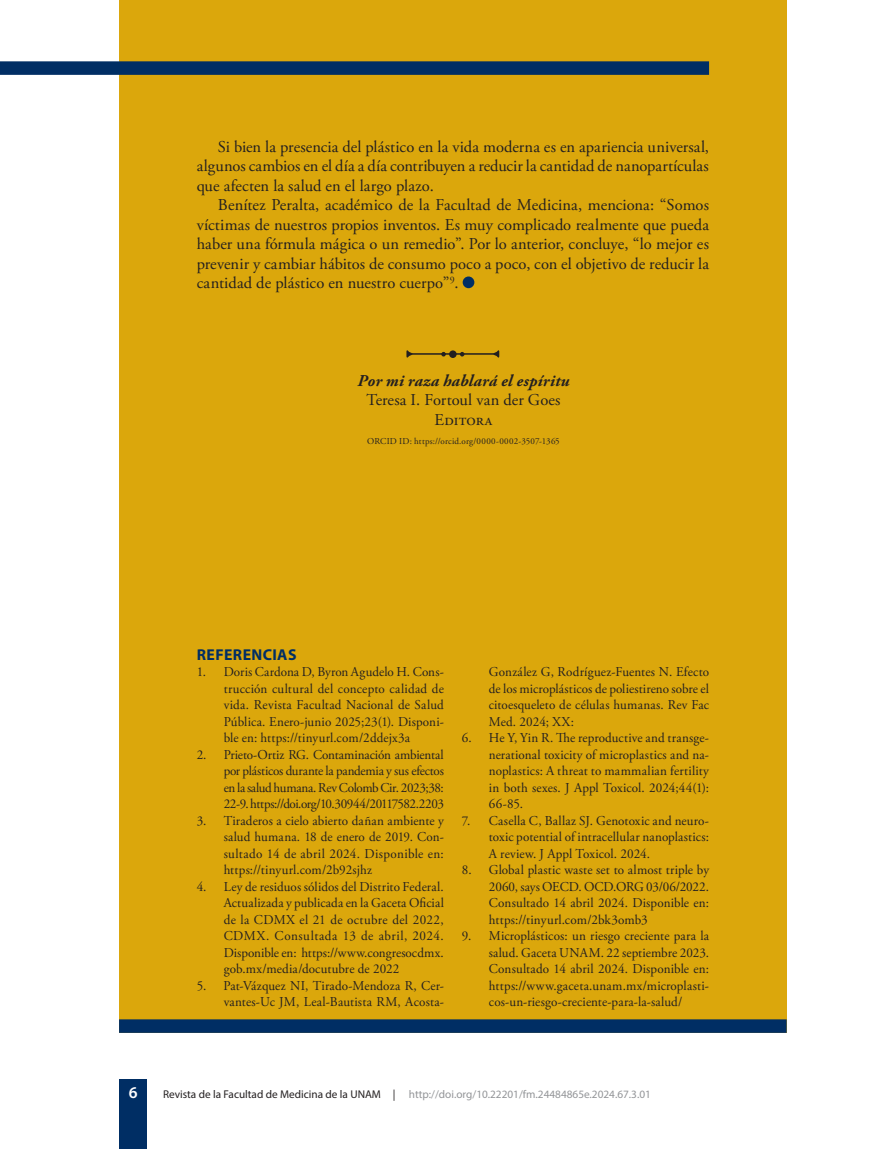
<style>
.page{position:relative;width:893px;height:1149px;background:#fff}
.page>*{position:absolute;margin:0;border:0;box-sizing:border-box;transform-origin:0 0}
.t1{font:16.5px/19.5px "Adobe Garamond Pro";letter-spacing:-.01em;color:#231f20;text-align:justify}
.t2{font:italic 700 16.5px "Adobe Garamond Pro";letter-spacing:.015em;color:#231f20}
.t3{font:600 16.5px "Myriad Pro";color:#fff}
.t4{font:700 15.75px "Myriad Pro";letter-spacing:.03em;color:#002e64}
.t5{font:13.5px/16.5px "Adobe Garamond Pro";letter-spacing:.005em;color:#231f20;text-align:justify}
.t6{font:11.25px "Myriad Pro";color:#939598}
.t7{font:11.25px "Myriad Pro";color:#231f20}
.t8{font:9px "Adobe Garamond Pro";letter-spacing:.02em;color:#231f20}
</style>
<div class="page">
<div style="left:119px;top:1079px;width:28px;height:69px;background:#002e64"></div>
<div style="left:119px;top:0;width:668px;height:1032px;background:#dba70c"></div>
<div style="left:119px;top:1019px;width:668px;height:13px;background:#002e64"></div>
<div style="left:0;top:61px;width:709px;height:14px;background:#002e64"></div>
<div style="left:463px;top:276px;width:11px;height:12px;background:#002e64;border-radius:50%"></div>
<svg style="left:406px;top:350px;width:93px;height:8px"></svg>
<p class="t1" style="left:197px;top:137px;width:514px;text-indent:21px">Si bien la presencia del plástico en la vida moderna es en apariencia universal, algunos cambios en el día a día contribuyen a reducir la cantidad de nanopartículas que afecten la salud en el largo plazo.</p>
<p class="t1" style="left:197px;top:196px;width:514px;text-indent:21px">Benítez Peralta, académico de la Facultad de Medicina, menciona: “Somos víctimas de nuestros propios inventos. Es muy complicado realmente que pueda haber una fórmula mágica o un remedio”. Por lo anterior, concluye, “lo mejor es prevenir y cambiar hábitos de consumo poco a poco, con el objetivo de reducir la cantidad de plástico en nuestro cuerpo”<sup>9</sup>.</p>
<p class="t2" style="left:357px;top:371px;width:214px">Por mi raza hablará el espíritu</p>
<p class="t1" style="left:366px;top:391px;width:196px;text-align:center">Teresa I. Fortoul van der Goes<br>Editora</p>
<p class="t8" style="left:367px;top:436px;width:194px">ORCID ID: https://orcid.org/0000-0002-3507-1365</p>
<p class="t4" style="left:197px;top:644px;width:101px">REFERENCIAS</p>
<p class="t5" style="left:224px;top:664px;width:222px;text-indent:-27px">1. Doris Cardona D, Byron Agudelo H. Cons&shy;trucción cultural del concepto calidad de vida. Revista Facultad Nacional de Salud Pública. Enero-junio 2025;23(1). Disponi&shy;ble en: https://tinyurl.com/2ddejx3a</p>
<p class="t5" style="left:224px;top:746px;width:222px;text-indent:-27px">2. Prieto-Ortiz RG. Contaminación ambiental por plásticos durante la pandemia y sus efectos en la salud humana. Rev Colomb Cir. 2023;38:<br>22-9. https://doi.org/10.30944/20117582.2203</p>
<p class="t5" style="left:224px;top:812px;width:222px;text-indent:-27px">3. Tiraderos a cielo abierto dañan ambiente y salud humana. 18 de enero de 2019. Con&shy;sultado 14 de abril 2024. Disponible en: https://tinyurl.com/2b92sjhz</p>
<p class="t5" style="left:224px;top:878px;width:222px;text-indent:-27px">4. Ley de residuos sólidos del Distrito Federal.<br>Actualizada y publicada en la Gaceta Oficial de la CDMX el 21 de octubre del 2022, CDMX. Consultada 13 de abril, 2024.<br>Disponible en: https://www.congresocdmx. gob.mx/media/docutubre de 2022</p>
<p class="t5" style="left:197px;top:977px;width:249px;text-align:right">5. Pat-Vázquez NI, Tirado-Mendoza R, Cer&shy;vantes-Uc JM, Leal-Bautista RM, Acosta-</p>
<p class="t5" style="left:489px;top:664px;width:222px">González G, Rodríguez-Fuentes N. Efecto de los microplásticos de poliestireno sobre el citoesqueleto de células humanas. Rev Fac Med. 2024; XX:</p>
<p class="t5" style="left:489px;top:730px;width:222px;text-indent:-27px">6. He Y, Yin R. The reproductive and transge&shy;nerational toxicity of microplastics and na&shy;noplastics: A threat to mammalian fertility in both sexes. J Appl Toxicol. 2024;44(1):<br>66-85.</p>
<p class="t5" style="left:489px;top:812px;width:222px;text-indent:-27px">7. Casella C, Ballaz SJ. Genotoxic and neuro&shy;toxic potential of intracellular nanoplastics:<br>A review. J Appl Toxicol. 2024.</p>
<p class="t5" style="left:489px;top:862px;width:222px;text-indent:-27px">8. Global plastic waste set to almost triple by 2060, says OECD. OCD.ORG 03/06/2022.<br>Consultado 14 abril 2024. Disponible en: https://tinyurl.com/2bk3omb3</p>
<p class="t5" style="left:489px;top:928px;width:222px;text-indent:-27px">9. Microplásticos: un riesgo creciente para la salud. Gaceta UNAM. 22 septiembre 2023.<br>Consultado 14 abril 2024. Disponible en: https://www.gaceta.unam.mx/microplasti&shy;cos-un-riesgo-creciente-para-la-salud/</p>
<p class="t3" style="left:129px;top:1081px;width:10px">6</p>
<p class="t7" style="left:163px;top:1086px;width:234px">Revista de la Facultad de Medicina de la UNAM |</p>
<p class="t6" style="left:409px;top:1086px;width:243px">http://doi.org/10.22201/fm.24484865e.2024.67.3.01</p>
</div>
